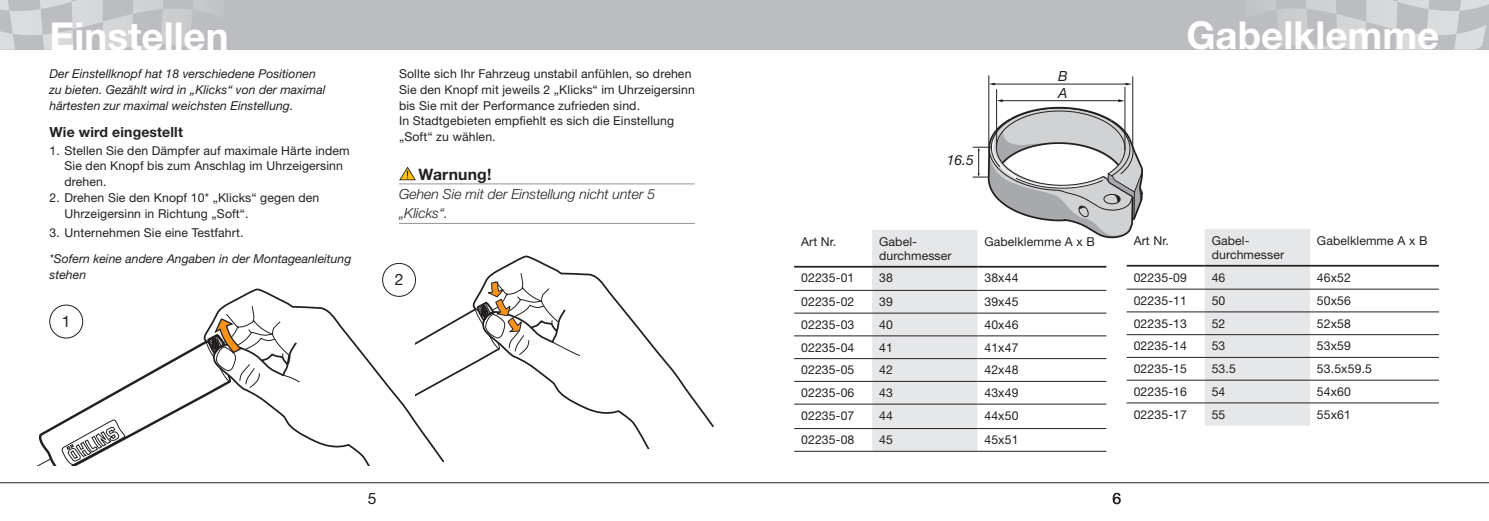
<style>
.page{position:relative;width:1489px;height:521px;background:#fff}
.page>*{position:absolute;margin:0;border:0;box-sizing:border-box;transform-origin:0 0}
.Heading_Page_heading{font:700 38.5px "Helvetica Neue LT Std";color:#fff}
.Body_type_running_te{font:700 15.75px "Helvetica Neue LT Std";letter-spacing:.01em;color:#231f20}
.Figure_no{font:15.75px "Helvetica Neue LT Std";color:#231f20}
.Body_Type_Italic_wit{font:italic 300 14px/19.2px "Helvetica Neue LT Std";color:#231f20}
.Body_type_Heading{font:700 14px "Helvetica Neue LT Std";letter-spacing:.01em;color:#231f20}
.Bildtext{font:italic 14px "Helvetica Neue LT Std";color:#231f20}
.Body_type{font:12.25px/15.8px "Helvetica Neue LT Std";letter-spacing:.01em;color:#231f20}
.Body_type_running_te-2{font:12.25px/15.8px "Helvetica Neue LT Std";letter-spacing:.01em;color:#231f20}
.Body_type_italic_Int{font:italic 12.25px/15.8px "Helvetica Neue LT Std";color:#231f20}
</style>
<div class="page">
<hr style="left:0;top:482px;width:1488px;height:1px;background:#231f20">
<div style="left:0;top:0;width:1488px;height:50px;background:#bcbdc0"></div>
<svg style="left:0;top:0;width:202px;height:50px"></svg>
<svg style="left:1268px;top:0;width:220px;height:50px"></svg>
<hr style="left:794px;top:266px;width:78px;height:2px;background:#231f20">
<hr style="left:794px;top:290px;width:78px;height:1px;background:#231f20">
<hr style="left:794px;top:313px;width:78px;height:1px;background:#231f20">
<hr style="left:794px;top:335px;width:78px;height:1px;background:#231f20">
<hr style="left:794px;top:358px;width:78px;height:1px;background:#231f20">
<hr style="left:794px;top:381px;width:78px;height:1px;background:#231f20">
<hr style="left:794px;top:404px;width:78px;height:1px;background:#231f20">
<hr style="left:794px;top:428px;width:78px;height:1px;background:#231f20">
<hr style="left:794px;top:451px;width:78px;height:1px;background:#231f20">
<hr style="left:872px;top:451px;width:105px;height:1px;background:#231f20">
<hr style="left:977px;top:451px;width:129px;height:1px;background:#231f20">
<div style="left:1204px;top:229px;width:105px;height:197px;background:#e6e7e9"></div>
<hr style="left:1126px;top:265px;width:78px;height:2px;background:#231f20">
<hr style="left:1204px;top:265px;width:105px;height:2px;background:#231f20">
<hr style="left:1309px;top:265px;width:129px;height:2px;background:#231f20">
<hr style="left:1126px;top:289px;width:78px;height:1px;background:#231f20">
<hr style="left:1204px;top:289px;width:105px;height:1px;background:#231f20">
<hr style="left:1309px;top:289px;width:129px;height:1px;background:#231f20">
<hr style="left:1126px;top:312px;width:78px;height:1px;background:#231f20">
<hr style="left:1204px;top:312px;width:105px;height:1px;background:#231f20">
<hr style="left:1309px;top:312px;width:129px;height:1px;background:#231f20">
<hr style="left:1126px;top:334px;width:78px;height:1px;background:#231f20">
<hr style="left:1204px;top:334px;width:105px;height:1px;background:#231f20">
<hr style="left:1309px;top:334px;width:129px;height:1px;background:#231f20">
<hr style="left:1126px;top:357px;width:78px;height:1px;background:#231f20">
<hr style="left:1204px;top:357px;width:105px;height:1px;background:#231f20">
<hr style="left:1309px;top:357px;width:129px;height:1px;background:#231f20">
<hr style="left:1126px;top:380px;width:78px;height:1px;background:#231f20">
<hr style="left:1204px;top:380px;width:105px;height:1px;background:#231f20">
<hr style="left:1309px;top:380px;width:129px;height:1px;background:#231f20">
<hr style="left:1126px;top:403px;width:78px;height:1px;background:#231f20">
<hr style="left:1204px;top:403px;width:105px;height:1px;background:#231f20">
<hr style="left:1309px;top:403px;width:129px;height:1px;background:#231f20">
<hr style="left:988px;top:76px;width:1px;height:70px;background:#231f20">
<hr style="left:1132px;top:77px;width:1px;height:70px;background:#231f20">
<hr style="left:992px;top:84px;width:136px;height:1px;background:#231f20">
<svg style="left:988px;top:83px;width:7px;height:2px"></svg>
<hr style="left:996px;top:89px;width:1px;height:57px;background:#231f20">
<hr style="left:1124px;top:87px;width:1px;height:63px;background:#231f20">
<svg style="left:872px;top:99px;width:271px;height:352px"></svg>
<svg style="left:223px;top:288px;width:221px;height:177px"></svg>
<svg style="left:38px;top:306px;width:262px;height:159px"></svg>
<svg style="left:494px;top:256px;width:220px;height:192px"></svg>
<svg style="left:415px;top:272px;width:166px;height:169px"></svg>
<div style="left:50px;top:305px;width:33px;height:33px;background:#fff;border-radius:50%"></div>
<div style="left:49px;top:305px;width:34px;height:33px;border:1px solid #231f20;border-radius:50%"></div>
<div style="left:382px;top:263px;width:33px;height:33px;background:#fff;border-radius:50%"></div>
<div style="left:382px;top:263px;width:34px;height:34px;border:1px solid #231f20;border-radius:50%"></div>
<hr style="left:399px;top:184px;width:295px;height:1px;background:#939598">
<hr style="left:399px;top:223px;width:295px;height:1px;background:#939598">
<svg style="left:399px;top:167px;width:17px;height:13px"></svg>
<p class="Heading_Page_heading" style="left:50px;top:12px;width:180px">Einstellen</p>
<p class="Heading_Page_heading" style="left:1186px;top:11px;width:254px">Gabelklemme</p>
<p class="Body_type_italic_Int" style="left:50px;top:66px;width:277px">Der Einstellknopf hat 18 verschiedene Positionen zu bieten. Gezählt wird in „Klicks“ von der maximal härtesten zur maximal weichsten Einstellung.</p>
<p class="Body_type_Heading" style="left:50px;top:123px;width:135px">Wie wird eingestellt</p>
<p class="Body_type" style="left:64px;top:142px;width:287px;text-indent:-15px">1. Stellen Sie den Dämpfer auf maximale Härte indem<br>Sie den Knopf bis zum Anschlag im Uhrzeigersinn drehen.</p>
<p class="Body_type" style="left:64px;top:189px;width:256px;text-indent:-15px">2. Drehen Sie den Knopf 10* „Klicks“ gegen den<br>Uhrzeigersinn in Richtung „Soft“.</p>
<p class="Body_type" style="left:50px;top:224px;width:195px">3. Unternehmen Sie eine Testfahrt.</p>
<p class="Body_type_italic_Int" style="left:50px;top:251px;width:303px">*Sofern keine andere Angaben in der Montageanleitung stehen</p>
<p class="Body_type_running_te-2" style="left:399px;top:66px;width:297px">Sollte sich Ihr Fahrzeug unstabil anfühlen, so drehen<br>Sie den Knopf mit jeweils 2 „Klicks“ im Uhrzeigersinn bis Sie mit der Performance zufrieden sind.</p>
<p class="Body_type_running_te-2" style="left:399px;top:113px;width:276px">In Stadtgebieten empfiehlt es sich die Einstellung „Soft“ zu wählen.</p>
<p class="Body_type_running_te" style="left:418px;top:164px;width:74px">Warnung!</p>
<p class="Body_Type_Italic_wit" style="left:399px;top:184px;width:257px">Gehen Sie mit der Einstellung nicht unter 5 „Klicks“.</p>
<p class="Bildtext" style="left:1057px;top:67px;width:11px">B</p>
<p class="Bildtext" style="left:1057px;top:85px;width:11px">A</p>
<p class="Bildtext" style="left:946px;top:152px;width:29px">16.5</p>
<p class="Body_type" style="left:1133px;top:232px;width:37px">Art Nr.</p>
<p class="Body_type" style="left:1211px;top:233px;width:74px;line-height:14px">Gabel&shy;durchmesser</p>
<p class="Body_type" style="left:1316px;top:232px;width:112px">Gabelklemme A x B</p>
<p class="Body_type" style="left:1133px;top:270px;width:55px">02235-09</p>
<p class="Body_type" style="left:1211px;top:270px;width:15px">46</p>
<p class="Body_type" style="left:1316px;top:270px;width:36px">46x52</p>
<p class="Body_type" style="left:1133px;top:292px;width:55px">02235-11</p>
<p class="Body_type" style="left:1211px;top:292px;width:15px">50</p>
<p class="Body_type" style="left:1316px;top:292px;width:36px">50x56</p>
<p class="Body_type" style="left:1133px;top:315px;width:55px">02235-13</p>
<p class="Body_type" style="left:1211px;top:315px;width:15px">52</p>
<p class="Body_type" style="left:1316px;top:315px;width:36px">52x58</p>
<p class="Body_type" style="left:1133px;top:338px;width:55px">02235-14</p>
<p class="Body_type" style="left:1211px;top:338px;width:15px">53</p>
<p class="Body_type" style="left:1316px;top:338px;width:36px">53x59</p>
<p class="Body_type" style="left:1133px;top:361px;width:55px">02235-15</p>
<p class="Body_type" style="left:1211px;top:361px;width:26px">53.5</p>
<p class="Body_type" style="left:1316px;top:361px;width:57px">53.5x59.5</p>
<p class="Body_type" style="left:1133px;top:383px;width:55px">02235-16</p>
<p class="Body_type" style="left:1211px;top:383px;width:15px">54</p>
<p class="Body_type" style="left:1316px;top:383px;width:36px">54x60</p>
<p class="Body_type" style="left:1133px;top:406px;width:55px">02235-17</p>
<p class="Body_type" style="left:1211px;top:406px;width:15px">55</p>
<p class="Body_type" style="left:1316px;top:406px;width:36px">55x61</p>
<p class="Body_type" style="left:801px;top:233px;width:37px">Art Nr.</p>
<p class="Body_type" style="left:879px;top:234px;width:74px;line-height:14px">Gabel&shy;durchmesser</p>
<p class="Body_type" style="left:984px;top:233px;width:112px">Gabelklemme A x B</p>
<p class="Body_type" style="left:801px;top:270px;width:55px">02235-01</p>
<p class="Body_type" style="left:879px;top:270px;width:15px">38</p>
<p class="Body_type" style="left:984px;top:270px;width:36px">38x44</p>
<p class="Body_type" style="left:801px;top:294px;width:55px">02235-02</p>
<p class="Body_type" style="left:879px;top:294px;width:15px">39</p>
<p class="Body_type" style="left:984px;top:294px;width:36px">39x45</p>
<p class="Body_type" style="left:801px;top:316px;width:55px">02235-03</p>
<p class="Body_type" style="left:879px;top:316px;width:15px">40</p>
<p class="Body_type" style="left:984px;top:316px;width:36px">40x46</p>
<p class="Body_type" style="left:801px;top:339px;width:55px">02235-04</p>
<p class="Body_type" style="left:879px;top:339px;width:15px">41</p>
<p class="Body_type" style="left:984px;top:339px;width:36px">41x47</p>
<p class="Body_type" style="left:801px;top:362px;width:55px">02235-05</p>
<p class="Body_type" style="left:879px;top:362px;width:15px">42</p>
<p class="Body_type" style="left:984px;top:362px;width:36px">42x48</p>
<p class="Body_type" style="left:801px;top:385px;width:55px">02235-06</p>
<p class="Body_type" style="left:879px;top:385px;width:15px">43</p>
<p class="Body_type" style="left:984px;top:385px;width:36px">43x49</p>
<p class="Body_type" style="left:801px;top:407px;width:55px">02235-07</p>
<p class="Body_type" style="left:879px;top:407px;width:15px">44</p>
<p class="Body_type" style="left:984px;top:407px;width:36px">44x50</p>
<p class="Body_type" style="left:801px;top:432px;width:55px">02235-08</p>
<p class="Body_type" style="left:879px;top:432px;width:15px">45</p>
<p class="Body_type" style="left:984px;top:432px;width:36px">45x51</p>
<p class="Figure_no" style="left:394px;top:270px;width:10px">2</p>
<p class="Figure_no" style="left:62px;top:311px;width:10px">1</p>
<p class="Figure_no" style="left:368px;top:489px;width:10px">5</p>
<p class="Figure_no" style="left:1112px;top:489px;width:10px">6</p>
</div>
